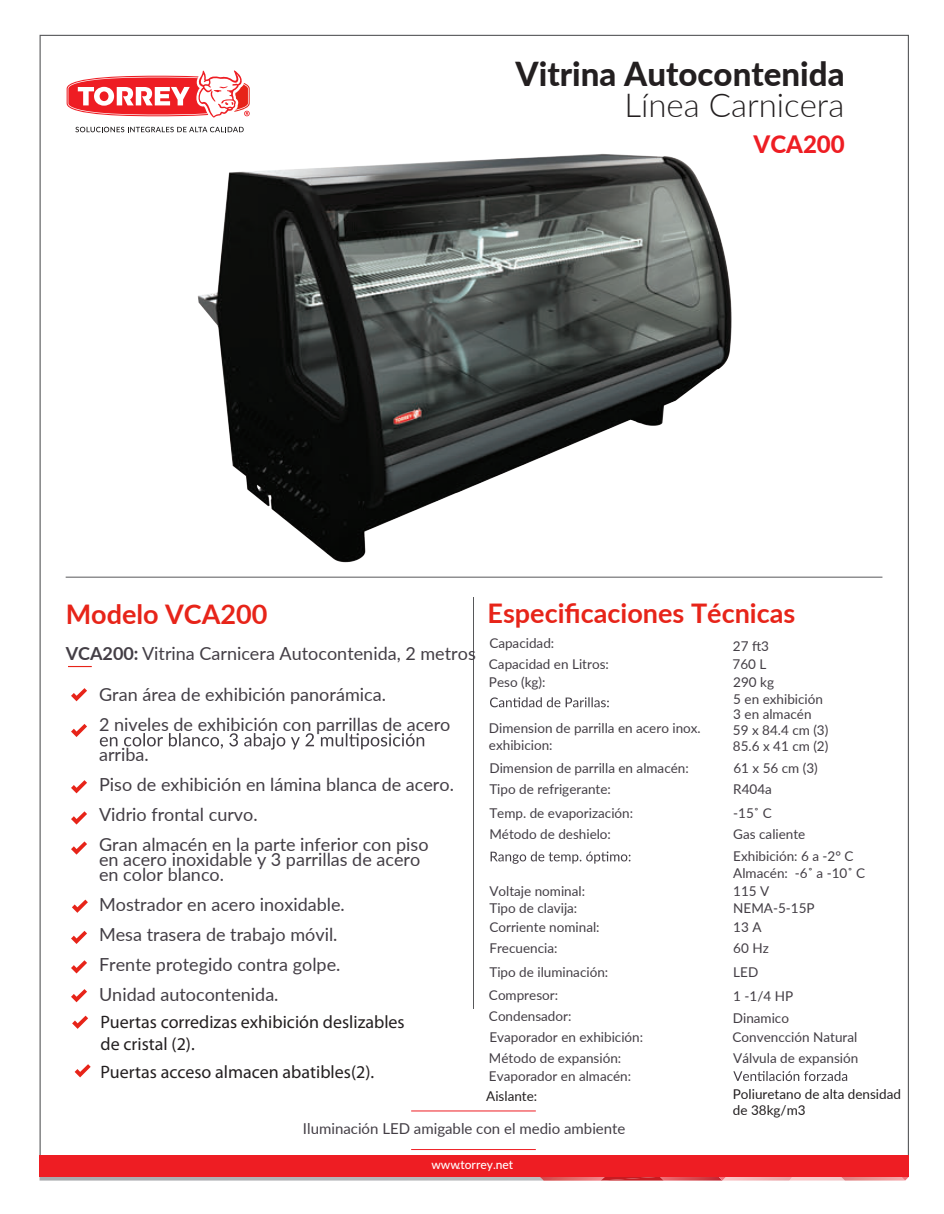
<style>
.page{position:relative;width:944px;height:1214px;background:#fff}
.page>*{position:absolute;margin:0;border:0;box-sizing:border-box;transform-origin:0 0}
.t1{font:800 33px "Lato";color:#231f20}
.t2{font:300 33px "Lato";color:#231f20}
.t3{font:700 27px "Lato";color:#e72419}
.t4{font:800 24px "Lato";color:#ee1d23}
.t5{font:18px/30px "Lato";color:#433e45}
.t6{font:18px/21.6px "Myriad Pro";color:#231f20}
.t7{font:15px "Lato";color:#433e45}
.t8{font:13.5px/16.2px "Lato";color:#433e45}
.t9{font:13.5px/16.2px "Lato";color:#231f20}
.t10{font:500 12px "Lato";color:#fff}
.s1{font-weight:700}
</style>
<div class="page">
<svg style="left:40px;top:1176px;width:868px;height:4px;background:#d07c80"></svg>
<svg style="left:75px;top:127px;width:169px;height:5px"></svg>
<hr style="left:473px;top:597px;width:1px;height:412px;background:#57585a">
<hr style="left:66px;top:577px;width:816px;height:1px;background:#57585a">
<div style="left:40px;top:1155px;width:868px;height:21px;background:#ee1d23"></div>
<hr style="left:411px;top:1110px;width:125px;height:1px;background:#ee1d23">
<hr style="left:411px;top:1149px;width:125px;height:1px;background:#ee1d23">
<svg style="left:68px;top:666px;width:24px;height:1px"></svg>
<svg style="left:490px;top:697px;width:119px;height:10px"></svg>
<svg style="left:490px;top:851px;width:140px;height:12px"></svg>
<svg style="left:71px;top:688px;width:16px;height:13px"></svg>
<svg style="left:71px;top:811px;width:16px;height:13px"></svg>
<svg style="left:71px;top:724px;width:16px;height:13px"></svg>
<svg style="left:71px;top:780px;width:16px;height:13px"></svg>
<svg style="left:71px;top:931px;width:16px;height:13px"></svg>
<svg style="left:71px;top:841px;width:16px;height:13px"></svg>
<svg style="left:72px;top:899px;width:16px;height:13px"></svg>
<svg style="left:71px;top:960px;width:16px;height:13px"></svg>
<svg style="left:71px;top:989px;width:16px;height:13px"></svg>
<svg style="left:733px;top:1071px;width:114px;height:10px"></svg>
<svg style="left:100px;top:733px;width:324px;height:16px"></svg>
<svg style="left:72px;top:1015px;width:16px;height:13px"></svg>
<svg style="left:75px;top:1064px;width:16px;height:13px"></svg>
<img style="left:197px;top:153px;width:535px;height:410px">
<svg style="left:66px;top:70px;width:184px;height:48px"></svg>
<h1 class="t1" style="left:515px;top:49px;width:330px">Vitrina Autocontenida</h1>
<h1 class="t2" style="left:624px;top:82px;width:222px">Línea Carnicera</h1>
<h3 class="t4" style="left:753px;top:126px;width:93px">VCA200</h3>
<h2 class="t3" style="left:66px;top:594px;width:203px">Modelo VCA200</h2>
<h3 class="t5" style="left:66px;top:638px;width:411px"><span class="s1">VCA200:</span> Vitrina Carnicera Autocontenida, 2 metros</h3>
<h3 class="t5" style="left:99px;top:679px;width:356px">Gran área de exhibición panorámica.<br>2 niveles de exhibición con parrillas de acero arriba.<br>Piso de exhibición en lámina blanca de acero.<br>Vidrio frontal curvo.<br>Gran almacén en la parte inferior con piso</h3>
<h3 class="t5" style="left:99px;top:851px;width:323px;line-height:15px">en acero inoxidable y 3 parrillas de acero en color blanco.</h3>
<h3 class="t5" style="left:99px;top:889px;width:247px">Mostrador en acero inoxidable.<br>Mesa trasera de trabajo móvil.<br>Frente protegido contra golpe.<br>Unidad autocontenida.</h3>
<h3 class="t6" style="left:100px;top:1011px;width:306px">Puertas corredizas exhibición deslizables de cristal (2).</h3>
<h3 class="t6" style="left:100px;top:1060px;width:275px">Puertas acceso almacen abatibles(2).</h3>
<h2 class="t3" style="left:487px;top:593px;width:309px">Especificaciones Técnicas</h2>
<p class="t8" style="left:489px;top:632px;width:121px;line-height:20.7px">Capacidad:<br>Capacidad en Litros:</p>
<p class="t8" style="left:489px;top:673px;width:58px">Peso (kg):</p>
<p class="t8" style="left:733px;top:637px;width:38px">27 ft3</p>
<p class="t8" style="left:732px;top:654px;width:43px;line-height:18px">760 L<br>290 kg</p>
<p class="t8" style="left:733px;top:691px;width:91px;line-height:14.7px">5 en exhibición<br>3 en almacén</p>
<p class="t8" style="left:489px;top:720px;width:213px">Dimension de parrilla en acero inox. exhibicion:</p>
<p class="t8" style="left:733px;top:721px;width:97px">59 x 84.4 cm (3)<br>85.6 x 41 cm (2)</p>
<p class="t8" style="left:489px;top:759px;width:201px">Dimension de parrilla en almacén:</p>
<p class="t8" style="left:733px;top:759px;width:86px">61 x 56 cm (3)</p>
<p class="t8" style="left:489px;top:780px;width:123px">Tipo de refrigerante:</p>
<p class="t8" style="left:489px;top:804px;width:145px">Temp. de evaporización:</p>
<p class="t8" style="left:489px;top:825px;width:123px">Método de deshielo:</p>
<p class="t8" style="left:489px;top:882px;width:97px">Voltaje nominal:</p>
<p class="t8" style="left:489px;top:899px;width:89px">Tipo de clavija:</p>
<p class="t8" style="left:489px;top:918px;width:112px">Corriente nominal:</p>
<p class="t8" style="left:489px;top:939px;width:70px">Frecuencia:</p>
<p class="t8" style="left:489px;top:960px;width:121px;line-height:23px">Tipo de iluminación:<br>Compresor:</p>
<p class="t8" style="left:489px;top:1005px;width:156px;line-height:21px">Condensador:<br>Evaporador en exhibición:<br>Método de expansión:</p>
<p class="t8" style="left:489px;top:1067px;width:144px">Evaporador en almacén:</p>
<p class="t8" style="left:733px;top:780px;width:40px">R404a</p>
<p class="t8" style="left:733px;top:802px;width:74px;line-height:21.3px">-15˚ C<br>Gas caliente</p>
<p class="t8" style="left:733px;top:847px;width:133px">Exhibición: 6 a -2° C<br>Almacén: -6˚ a -10˚ C</p>
<p class="t8" style="left:733px;top:882px;width:38px">115 V</p>
<p class="t8" style="left:733px;top:899px;width:83px">NEMA-5-15P</p>
<p class="t8" style="left:733px;top:918px;width:30px">13 A</p>
<p class="t8" style="left:733px;top:935px;width:61px;line-height:24px">60 Hz<br>LED<br>1 -1/4 HP</p>
<p class="t8" style="left:732px;top:1026px;width:127px;line-height:20.7px">Convencción Natural<br>Válvula de expansión</p>
<p class="t8" style="left:733px;top:1009px;width:58px">Dinamico</p>
<p class="t9" style="left:486px;top:1087px;width:52px">Aislante:</p>
<p class="t9" style="left:733px;top:1085px;width:170px">Poliuretano de alta densidad de 38kg/m3</p>
<p class="t7" style="left:303px;top:1117px;width:324px">Iluminación LED amigable con el medio ambiente</p>
<p class="t10" style="left:431px;top:1156px;width:83px">www.torrey.net</p>
</div>
